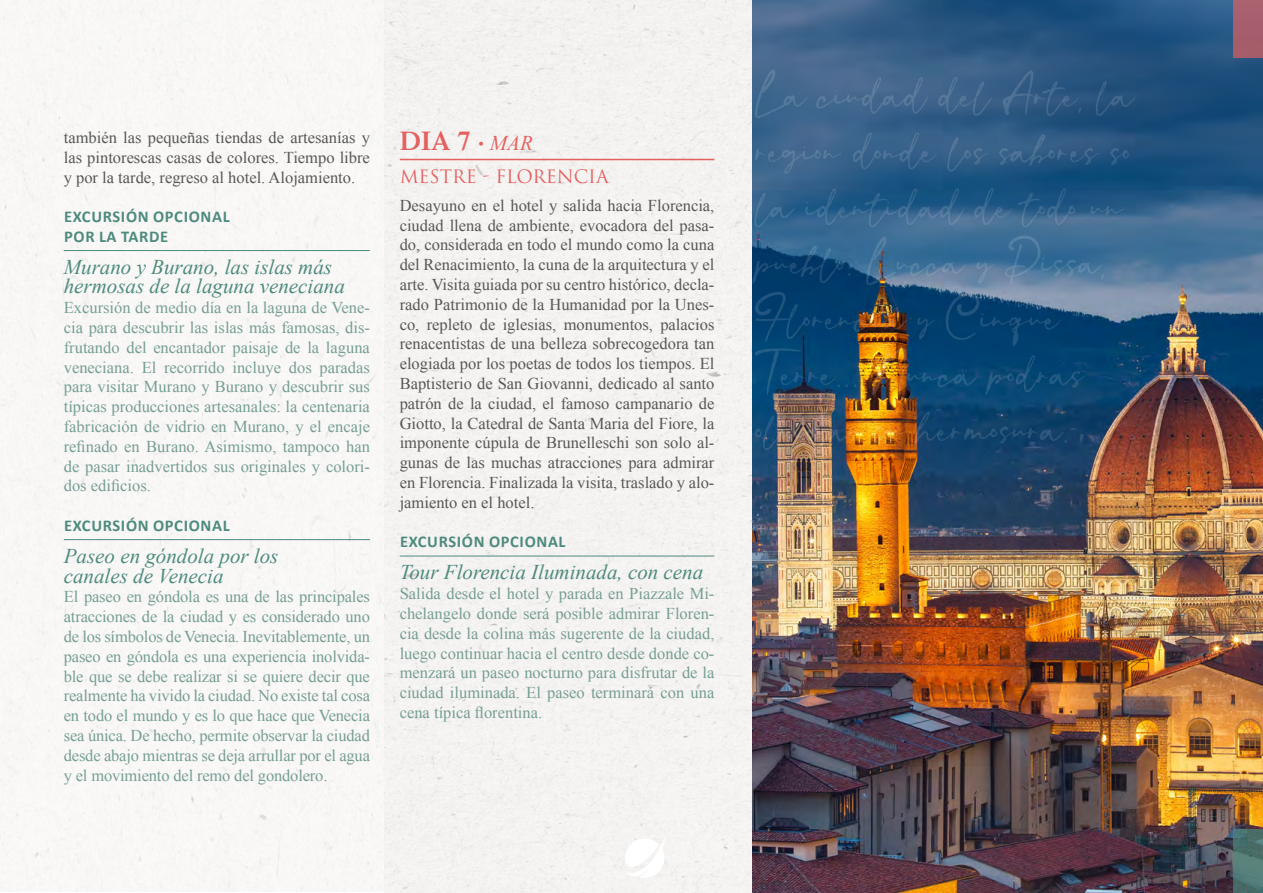
<style>
.page{position:relative;width:1263px;height:893px;background:#fff}
.page>*{position:absolute;margin:0;border:0;box-sizing:border-box;transform-origin:0 0}
.t1{font:600 27px "Times LT Std";color:#e4605e}
.t2{font:italic 21px/19.5px "Times New Roman";color:#4d8a7d}
.t3{font:18px "Trajan Pro";color:#e4605e}
.t4{font:16.5px/19.8px "Times New Roman";color:#769e94;text-align:justify}
.t5{font:16.5px/19.8px "Times New Roman";color:#575756;text-align:justify}
.t6{font:700 16.5px/19.5px "Calibri";letter-spacing:.04em;color:#4d8a7d}
.s1{font-family:"Times New Roman";font-weight:400;font-style:italic;font-size:21px}
</style>
<div class="page">
<div style="left:0;top:0;width:384px;height:892px;background:#f9f7f6"></div>
<img style="left:384px;top:0;width:879px;height:893px">
<hr style="left:64px;top:250px;width:306px;height:1px;background:#4d8a7d">
<hr style="left:64px;top:539px;width:306px;height:1px;background:#4d8a7d">
<hr style="left:400px;top:159px;width:314px;height:1px;background:#e4605e">
<hr style="left:400px;top:556px;width:314px;height:1px;background:#4d8a7d">
<img style="left:744px;top:64px;width:422px;height:498px">
<div style="left:1233px;top:0;width:30px;height:57px;background:#a65e6c"></div>
<svg style="left:1233px;top:829px;width:30px;height:64px;background:#4e7571"></svg>
<img style="left:625px;top:833px;width:41px;height:44px">
<p class="t5" style="left:64px;top:128px;width:308px">también las pequeñas tiendas de artesanías y las pintorescas casas de colores. Tiempo libre y por la tarde, regreso al hotel. Alojamiento.</p>
<p class="t6" style="left:64px;top:206px;width:167px">EXCURSIÓN OPCIONAL<br>POR LA TARDE</p>
<p class="t2" style="left:64px;top:257px;width:283px">Murano y Burano, las islas más hermosas de la laguna veneciana</p>
<p class="t4" style="left:64px;top:298px;width:308px">Excursión de medio día en la laguna de Vene&shy;cia para descubrir las islas más famosas, dis&shy;frutando del encantador paisaje de la laguna veneciana. El recorrido incluye dos paradas para visitar Murano y Burano y descubrir sus típicas producciones artesanales: la centenaria fabricación de vidrio en Murano, y el encaje refinado en Burano. Asimismo, tampoco han de pasar inadvertidos sus originales y colori&shy;dos edificios.</p>
<p class="t6" style="left:64px;top:515px;width:167px">EXCURSIÓN OPCIONAL</p>
<p class="t2" style="left:64px;top:546px;width:216px">Paseo en góndola por los canales de Venecia</p>
<p class="t4" style="left:64px;top:587px;width:308px">El paseo en góndola es una de las principales atracciones de la ciudad y es considerado uno de los símbolos de Venecia. Inevitablemente, un paseo en góndola es una experiencia inolvida&shy;ble que se debe realizar si se quiere decir que realmente ha vivido la ciudad. No existe tal cosa en todo el mundo y es lo que hace que Venecia sea única. De hecho, permite observar la ciudad desde abajo mientras se deja arrullar por el agua y el movimiento del remo del gondolero.</p>
<h1 class="t1" style="left:400px;top:125px;width:135px">DIA 7 · <span class="s1">MAR</span></h1>
<p class="t3" style="left:400px;top:165px;width:210px">MESTRE - FLORENCIA</p>
<p class="t5" style="left:400px;top:195px;width:316px">Desayuno en el hotel y salida hacia Florencia, ciudad llena de ambiente, evocadora del pasa&shy;do, considerada en todo el mundo como la cuna del Renacimiento, la cuna de la arquitectura y el arte. Visita guiada por su centro histórico, decla&shy;rado Patrimonio de la Humanidad por la Unes&shy;co, repleto de iglesias, monumentos, palacios renacentistas de una belleza sobrecogedora tan elogiada por los poetas de todos los tiempos. El Baptisterio de San Giovanni, dedicado al santo patrón de la ciudad, el famoso campanario de Giotto, la Catedral de Santa Maria del Fiore, la imponente cúpula de Brunelleschi son solo al&shy;gunas de las muchas atracciones para admirar en Florencia. Finalizada la visita, traslado y alo&shy;jamiento en el hotel.</p>
<p class="t6" style="left:400px;top:531px;width:167px">EXCURSIÓN OPCIONAL</p>
<p class="t2" style="left:400px;top:562px;width:305px">Tour Florencia Iluminada, con cena</p>
<p class="t4" style="left:400px;top:583px;width:316px">Salida desde el hotel y parada en Piazzale Mi&shy;chelangelo donde será posible admirar Floren&shy;cia desde la colina más sugerente de la ciudad, luego continuar hacia el centro desde donde co&shy;menzará un paseo nocturno para disfrutar de la ciudad iluminada. El paseo terminará con una cena típica florentina.</p>
</div>
